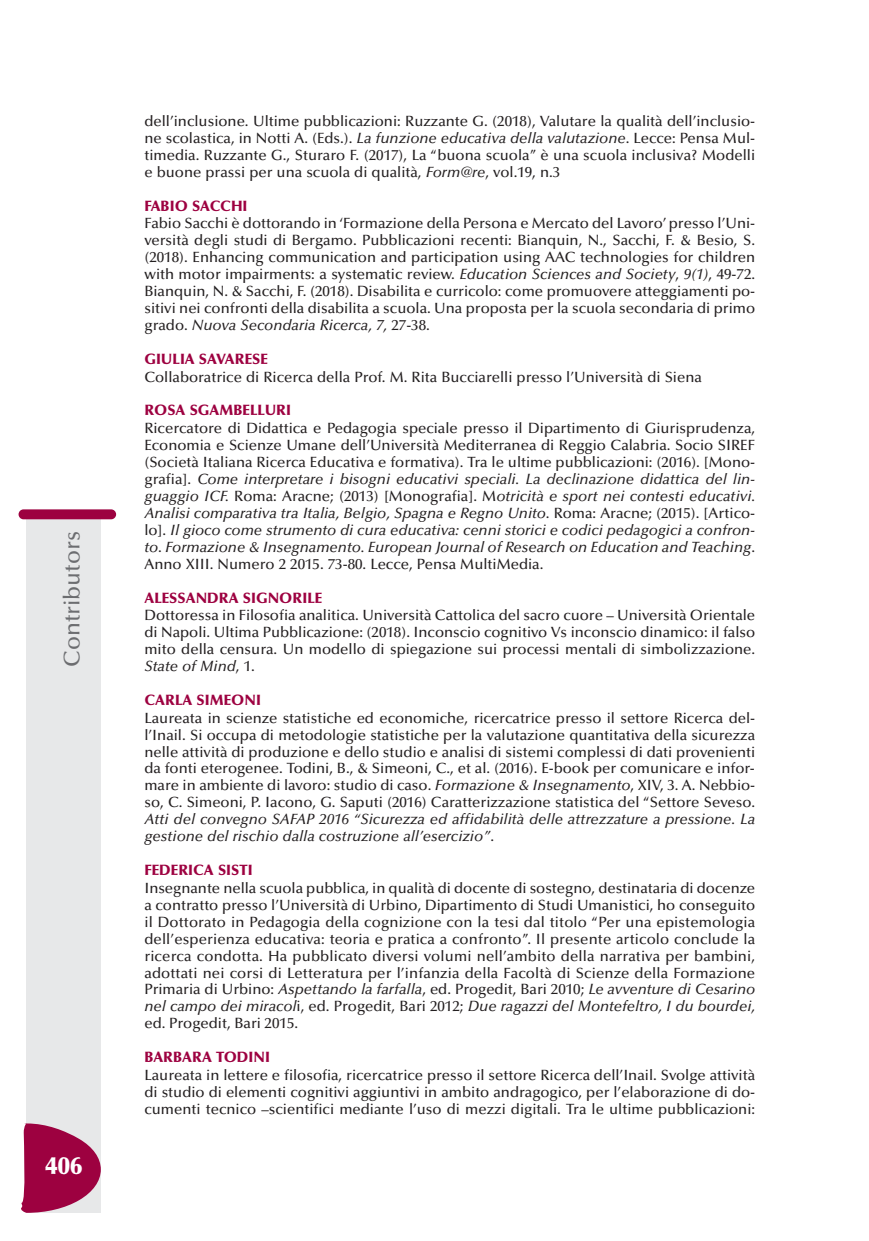
<style>
.page{position:relative;width:869px;height:1241px;background:#fff}
.page>*{position:absolute;margin:0;border:0;box-sizing:border-box;transform-origin:0 0}
.t1{font:900 24.5px "Optima";color:#fff}
.t2{font:500 22.75px "Optima";color:#6c6d70}
.t3{font:500 14.88px/17px "Optima";color:#231f20;text-align:justify}
.t4{font:italic 500 14.88px/17px "Optima";color:#231f20}
.t5{font:900 14.88px "Optima";color:#9d0140}
.s1{font-style:italic}
.s2{font-style:normal}
</style>
<div class="page">
<div style="left:27px;top:517px;width:74px;height:695px;background:#e7e8e9"></div>
<div style="left:19px;top:509px;width:97px;height:10px;background:#9d0140;border-radius:5px"></div>
<svg style="left:21px;top:1122px;width:80px;height:90px"></svg>
<h2 class="t2" style="left:63px;top:666px;width:137px;rotate:-90deg">Contributors</h2>
<h1 class="t1" style="left:45px;top:1155px;width:38px">406</h1>
<p class="t3" style="left:144px;top:114px;width:612px">dell’inclusione. Ultime pubblicazioni: Ruzzante G. (2018), Valutare la qualità dell’inclusio&shy;ne scolastica, in Notti A. (Eds.). <span class="s1">La funzione educativa della valutazione</span>. Lecce: Pensa Mul&shy;timedia. Ruzzante G., Sturaro F. (2017), La “buona scuola” è una scuola inclusiva? Modelli e buone prassi per una scuola di qualità, <span class="s1">Form@re</span>, vol.19, n.3</p>
<p class="t5" style="left:144px;top:200px;width:105px">FABIO SACCHI</p>
<p class="t3" style="left:144px;top:216px;width:612px">Fabio Sacchi è dottorando in ‘Formazione della Persona e Mercato del Lavoro’ presso l’Uni&shy;versità degli studi di Bergamo. Pubblicazioni recenti: Bianquin, N., Sacchi, F. &amp; Besio, S. (2018). Enhancing communication and participation using AAC technologies for children with motor impairments: a systematic review. <span class="s1">Education Sciences and Society</span>, <span class="s1">9(1)</span>, 49-72.<br>Bianquin, N. &amp; Sacchi, F. (2018). Disabilita e curricolo: come promuovere atteggiamenti po&shy;sitivi nei confronti della disabilita a scuola. Una proposta per la scuola secondaria di primo grado. <span class="s1">Nuova Secondaria Ricerca, 7,</span> 27-38.</p>
<p class="t5" style="left:144px;top:353px;width:125px">GIULIA SAVARESE</p>
<p class="t3" style="left:144px;top:369px;width:558px">Collaboratrice di Ricerca della Prof. M. Rita Bucciarelli presso l’Università di Siena</p>
<p class="t5" style="left:144px;top:404px;width:148px">ROSA SGAMBELLURI</p>
<p class="t3" style="left:144px;top:421px;width:612px">Ricercatore di Didattica e Pedagogia speciale presso il Dipartimento di Giurisprudenza, Economia e Scienze Umane dell’Università Mediterranea di Reggio Calabria. Socio SIREF (Società Italiana Ricerca Educativa e formativa). Tra le ultime pubblicazioni: (2016). [Mono&shy;grafia]. <span class="s1">Come interpretare i bisogni educativi speciali. La declinazione didattica del lin&shy;guaggio ICF.</span> Roma: Aracne; (2013) [Monografia]. M<span class="s1">otricità e sport nei contesti educativi.<br>Analisi comparativa tra Italia, Belgio, Spagna e Regno Unito</span>. Roma: Aracne; (2015). [Artico&shy;lo]. <span class="s1">Il gioco come strumento di cura educativa: cenni storici e codici pedagogici a confron&shy;to</span>. <span class="s1">Formazione &amp; Insegnamento. European Journal of Research on Education and Teaching</span>.<br>Anno XIII. Numero 2 2015. 73-80. Lecce, Pensa MultiMedia.</p>
<p class="t5" style="left:144px;top:591px;width:179px">ALESSANDRA SIGNORILE</p>
<p class="t3" style="left:144px;top:608px;width:612px">Dottoressa in Filosofia analitica. Università Cattolica del sacro cuore – Università Orientale di Napoli. Ultima Pubblicazione: (2018). Inconscio cognitivo Vs inconscio dinamico: il falso mito della censura. Un modello di spiegazione sui processi mentali di simbolizzazione.<br><span class="s1">State of Mind</span>, 1.</p>
<p class="t5" style="left:144px;top:694px;width:118px">CARLA SIMEONI</p>
<p class="t3" style="left:144px;top:710px;width:612px">Laureata in scienze statistiche ed economiche, ricercatrice presso il settore Ricerca del&shy;l’Inail. Si occupa di metodologie statistiche per la valutazione quantitativa della sicurezza nelle attività di produzione e dello studio e analisi di sistemi complessi di dati provenienti da fonti eterogenee. Todini, B., &amp; Simeoni, C., et al. (2016). E-book per comunicare e infor&shy;mare in ambiente di lavoro: studio di caso. <span class="s1">Formazione &amp; Insegnamento</span>, XIV, 3. A. Nebbio&shy;so, C. Simeoni, P. Iacono, G. Saputi (2016) Caratterizzazione statistica del “Settore Seveso.</p>
<p class="t4" style="left:144px;top:812px;width:612px">Atti del convegno SAFAP 2016 “Sicurezza ed affidabilità delle attrezzature a pressione. La gestione del rischio dalla costruzione all’esercizio”<span class="s2">.</span></p>
<p class="t5" style="left:144px;top:864px;width:110px">FEDERICA SISTI</p>
<p class="t3" style="left:144px;top:880px;width:612px">Insegnante nella scuola pubblica, in qualità di docente di sostegno, destinataria di docenze a contratto presso l’Università di Urbino, Dipartimento di Studi Umanistici, ho conseguito il Dottorato in Pedagogia della cognizione con la tesi dal titolo “Per una epistemologia dell’esperienza educativa: teoria e pratica a confronto”. Il presente articolo conclude la ricerca condotta. Ha pubblicato diversi volumi nell’ambito della narrativa per bambini, adottati nei corsi di Letteratura per l’infanzia della Facoltà di Scienze della Formazione Primaria di Urbino: <span class="s1">Aspettando la farfalla</span>, ed. Progedit, Bari 2010; <span class="s1">Le avventure di Cesarino nel campo dei miracol</span>i, ed. Progedit, Bari 2012; <span class="s1">Due ragazzi del Montefeltro, I du bourdei, </span>ed. Progedit, Bari 2015.</p>
<p class="t5" style="left:144px;top:1051px;width:127px">BARBARA TODINI</p>
<p class="t3" style="left:144px;top:1067px;width:612px">Laureata in lettere e filosofia, ricercatrice presso il settore Ricerca dell’Inail. Svolge attività di studio di elementi cognitivi aggiuntivi in ambito andragogico, per l’elaborazione di do&shy;cumenti tecnico –scientifici mediante l’uso di mezzi digitali. Tra le ultime pubblicazioni:</p>
</div>
